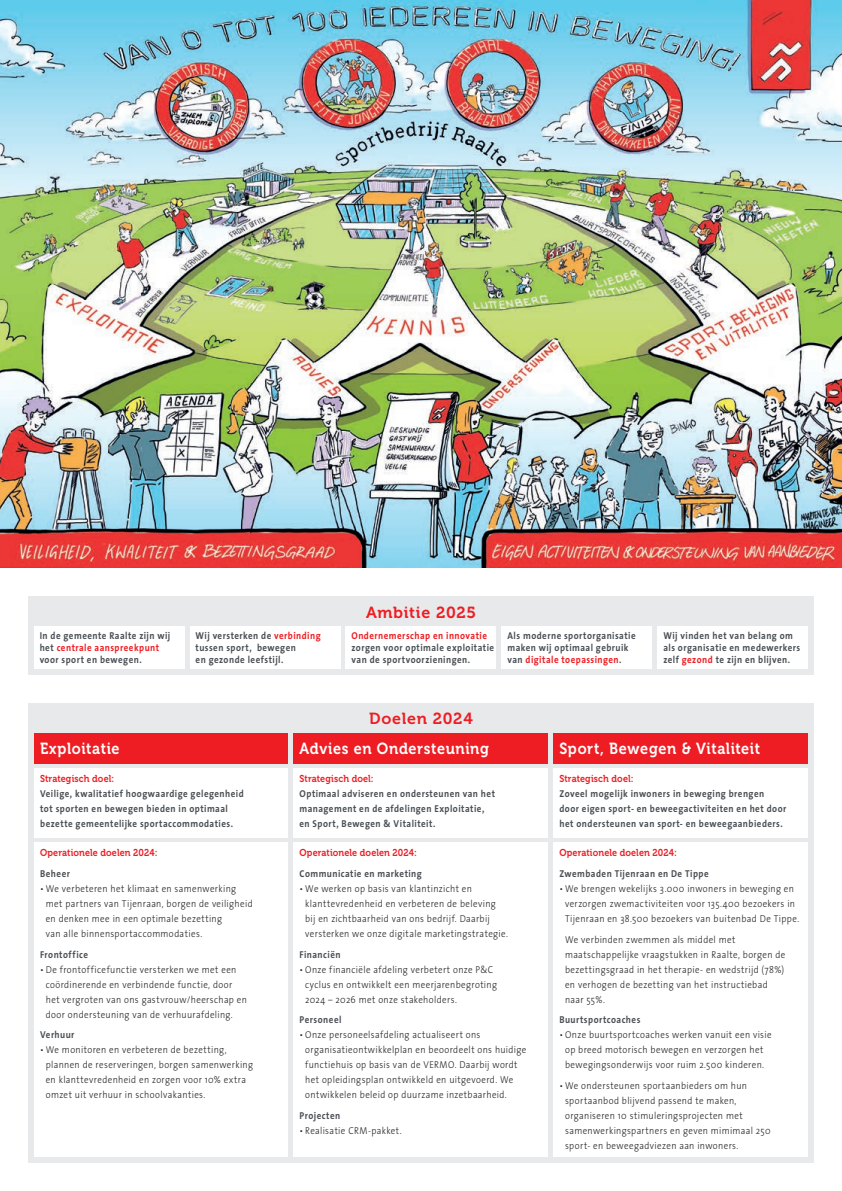
<style>
.page{position:relative;width:842px;height:1191px;background:#fff}
.page>*{position:absolute;margin:0;border:0;box-sizing:border-box;transform-origin:0 0}
.t1{font:16px "Museo 700";letter-spacing:.045em;color:#fff;scale:.9 1}
.t2{font:16px "Museo 700";letter-spacing:.04em;color:#ee1d23}
.t3{font:300 10px/15px "The Sans";letter-spacing:.04em;color:#231f20;scale:.9 1}
.t4{font:700 10px/12px "The Sans";letter-spacing:.05em;color:#494f54;scale:.9 1}
.t5{font:10px "Museo 700";letter-spacing:.01em;color:#ee1d23;scale:.9 1}
.t6{font:700 10px "The Sans";letter-spacing:.05em;color:#ee1d23;scale:.9 1}
.s1{color:#ee1d23}
</style>
<div class="page">
<div style="left:28px;top:596px;width:786px;height:78px;background:#e7e9eb"></div>
<div style="left:28px;top:703px;width:786px;height:459px;background:#e7e9eb"></div>
<div style="left:34px;top:733px;width:254px;height:31px;background:#ee1d23"></div>
<div style="left:34px;top:768px;width:254px;height:70px;background:#fff"></div>
<div style="left:34px;top:842px;width:254px;height:315px;background:#fff"></div>
<div style="left:294px;top:733px;width:254px;height:31px;background:#ee1d23"></div>
<div style="left:294px;top:768px;width:254px;height:70px;background:#fff"></div>
<div style="left:294px;top:842px;width:254px;height:315px;background:#fff"></div>
<div style="left:554px;top:733px;width:254px;height:31px;background:#ee1d23"></div>
<div style="left:554px;top:768px;width:254px;height:70px;background:#fff"></div>
<div style="left:554px;top:842px;width:254px;height:315px;background:#fff"></div>
<img style="left:0;top:0;width:842px;height:567px">
<div style="left:34px;top:626px;width:150px;height:43px;background:#fff"></div>
<div style="left:346px;top:626px;width:150px;height:43px;background:#fff"></div>
<div style="left:190px;top:626px;width:150px;height:43px;background:#fff"></div>
<div style="left:502px;top:626px;width:150px;height:43px;background:#fff"></div>
<div style="left:658px;top:626px;width:150px;height:43px;background:#fff"></div>
<h1 class="t2" style="left:366px;top:603px;width:111px">Ambitie 2025</h1>
<p class="t4" style="left:40px;top:629px;width:147px">In de gemeente Raalte zijn wij het <span class="s1">centrale aanspreekpunt </span>voor sport en bewegen.</p>
<p class="t6" style="left:351px;top:627px;width:152px">Ondernemerschap en innovatie</p>
<p class="t4" style="left:196px;top:629px;width:140px">Wij versterken de <span class="s1">verbinding </span>tussen sport, bewegen<br>en gezonde leefstijl.</p>
<p class="t4" style="left:507px;top:629px;width:144px">Als moderne sportorganisatie maken wij optimaal gebruik van <span class="s1">digitale toepassingen</span>.</p>
<p class="t4" style="left:663px;top:629px;width:154px">Wij vinden het van belang om als organisatie en medewerkers zelf <span class="s1">gezond</span> te zijn en blijven.</p>
<p class="t4" style="left:351px;top:641px;width:160px">zorgen voor optimale exploitatie van de sportvoorzieningen.</p>
<h1 class="t1" style="left:40px;top:739px;width:90px">Exploitatie</h1>
<p class="t5" style="left:40px;top:773px;width:84px">Strategisch doel:</p>
<p class="t4" style="left:40px;top:786px;width:228px;line-height:15px">Veilige, kwalitatief hoogwaardige gelegenheid tot sporten en bewegen bieden in optimaal bezette gemeentelijke sportaccommodaties.</p>
<p class="t5" style="left:40px;top:847px;width:132px">Operationele doelen 2024:</p>
<p class="t4" style="left:40px;top:867px;width:35px">Beheer</p>
<p class="t3" style="left:46px;top:880px;width:231px;text-indent:-6px">• We verbeteren het klimaat en samenwerking met partners van Tijenraan, borgen de veiligheid en denken mee in een optimale bezetting<br>van alle binnensportaccommodaties.</p>
<p class="t4" style="left:40px;top:948px;width:55px">Frontoffice</p>
<p class="t3" style="left:46px;top:961px;width:225px;text-indent:-6px">• De frontofficefunctie versterken we met een coördinerende en verbindende functie, door het vergroten van ons gastvrouw/heerschap en door ondersteuning van de verhuurafdeling.</p>
<p class="t4" style="left:40px;top:1028px;width:40px">Verhuur</p>
<p class="t3" style="left:46px;top:1042px;width:232px;text-indent:-6px">• We monitoren en verbeteren de bezetting, plannen de reserveringen, borgen samenwerking en klanttevredenheid en zorgen voor 10% extra omzet uit verhuur in schoolvakanties.</p>
<h1 class="t2" style="left:369px;top:710px;width:105px">Doelen 2024</h1>
<h1 class="t1" style="left:300px;top:739px;width:212px">Advies en Ondersteuning</h1>
<p class="t5" style="left:300px;top:773px;width:84px">Strategisch doel:</p>
<p class="t4" style="left:300px;top:786px;width:219px;line-height:15px">Optimaal adviseren en ondersteunen van het management en de afdelingen Exploitatie, en Sport, Bewegen &amp; Vitaliteit.</p>
<p class="t5" style="left:300px;top:847px;width:132px">Operationele doelen 2024:</p>
<p class="t4" style="left:300px;top:867px;width:137px">Communicatie en marketing</p>
<p class="t3" style="left:305px;top:880px;width:227px;text-indent:-6px">• We werken op basis van klantinzicht en klanttevredenheid en verbeteren de beleving bij en zichtbaarheid van ons bedrijf. Daarbij versterken we onze digitale marketingstrategie.</p>
<p class="t4" style="left:300px;top:948px;width:47px">Financiën</p>
<p class="t3" style="left:305px;top:961px;width:215px;text-indent:-6px">• Onze financiële afdeling verbetert onze P&amp;C cyclus en ontwikkelt een meerjarenbegroting<br>2024 – 2026 met onze stakeholders.</p>
<p class="t4" style="left:300px;top:1013px;width:48px">Personeel</p>
<p class="t3" style="left:305px;top:1027px;width:247px;text-indent:-6px">• Onze personeelsafdeling actualiseert ons organisatieontwikkelplan en beoordeelt ons huidige functiehuis op basis van de VERMO. Daarbij wordt het opleidingsplan ontwikkeld en uitgevoerd. We ontwikkelen beleid op duurzame inzetbaarheid.</p>
<p class="t4" style="left:300px;top:1109px;width:47px">Projecten</p>
<p class="t3" style="left:300px;top:1122px;width:115px">• Realisatie CRM-pakket.</p>
<h1 class="t1" style="left:559px;top:739px;width:224px">Sport, Bewegen &amp; Vitaliteit</h1>
<p class="t5" style="left:559px;top:773px;width:84px">Strategisch doel:</p>
<p class="t4" style="left:559px;top:786px;width:254px;line-height:15px">Zoveel mogelijk inwoners in beweging brengen door eigen sport- en beweegactiviteiten en het door het ondersteunen van sport- en beweegaanbieders.</p>
<p class="t5" style="left:559px;top:847px;width:132px">Operationele doelen 2024:</p>
<p class="t4" style="left:559px;top:867px;width:167px">Zwembaden Tijenraan en De Tippe</p>
<p class="t3" style="left:559px;top:880px;width:268px;text-align:center">• We brengen wekelijks 3.000 inwoners in beweging en verzorgen zwemactiviteiten voor 135.400 bezoekers in<br>Tijenraan en 38.500 bezoekers van buitenbad De Tippe.</p>
<p class="t3" style="left:565px;top:931px;width:246px">We verbinden zwemmen als middel met maatschappelijke vraagstukken in Raalte, borgen de bezettingsgraad in het therapie- en wedstrijd (78%) en verhogen de bezetting van het instructiebad naar 55%.</p>
<p class="t4" style="left:559px;top:1013px;width:92px">Buurtsportcoaches</p>
<p class="t3" style="left:559px;top:1027px;width:237px;text-align:center">• Onze buurtsportcoaches werken vanuit een visie op breed motorisch bewegen en verzorgen het bewegingsonderwijs voor ruim 2.500 kinderen.</p>
<p class="t3" style="left:565px;top:1077px;width:230px;text-indent:-6px">• We ondersteunen sportaanbieders om hun sportaanbod blijvend passend te maken, organiseren 10 stimuleringsprojecten met samenwerkingspartners en geven mimimaal 250 sport- en beweegadviezen aan inwoners.</p>
</div>
